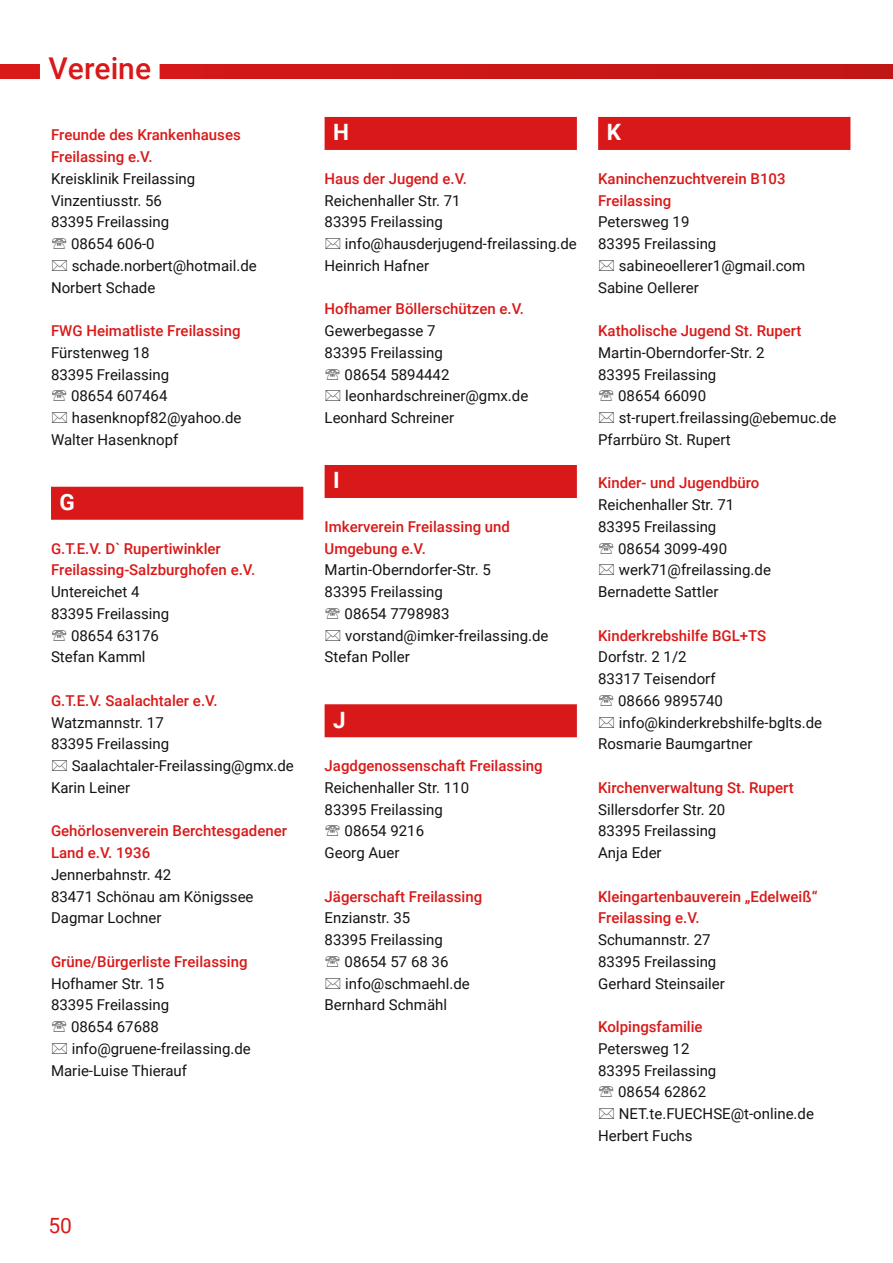
<style>
.page{position:relative;width:893px;height:1263px;background:#fff}
.page>*{position:absolute;margin:0;border:0;box-sizing:border-box;transform-origin:0 0}
.Kolumnentitel{font:500 30px "Roboto";color:#d91919}
.Verein-Buchstabe{font:700 22.5px "Roboto";color:#fff}
.t1{font:21px "Roboto";color:#d91919}
.Vereine{font:15px/21.8px "Roboto";color:#141314}
.Vereine-2{font:500 15px "Roboto";color:#d91919}
.s1{font-weight:500;color:#d91919}
</style>
<div class="page">
<div style="left:0;top:65px;width:893px;height:13px;background:#cb1817"></div>
<div style="left:40px;top:50px;width:120px;height:33px;background:#fff"></div>
<div style="left:51px;top:487px;width:252px;height:33px;background:#d91919"></div>
<div style="left:325px;top:117px;width:252px;height:33px;background:#d91919"></div>
<div style="left:325px;top:465px;width:252px;height:33px;background:#d91919"></div>
<div style="left:325px;top:704px;width:252px;height:33px;background:#d91919"></div>
<div style="left:598px;top:117px;width:252px;height:33px;background:#d91919"></div>
<p class="Kolumnentitel" style="left:48px;top:47px;width:104px">Vereine</p>
<p class="Vereine-2" style="left:51px;top:124px;width:191px">Freunde des Krankenhauses</p>
<p class="Vereine-2" style="left:51px;top:146px;width:101px">Freilassing e.V.</p>
<p class="Vereine" style="left:51px;top:167px;width:146px">Kreisklinik Freilassing</p>
<p class="Vereine" style="left:51px;top:189px;width:112px">Vinzentiusstr. 56</p>
<p class="Vereine" style="left:51px;top:211px;width:120px">83395 Freilassing</p>
<p class="Vereine" style="left:71px;top:232px;width:85px">08654 606-0</p>
<p class="Vereine" style="left:72px;top:254px;width:187px">schade.norbert@hotmail.de</p>
<p class="Vereine" style="left:51px;top:276px;width:106px">Norbert Schade</p>
<p class="Vereine-2" style="left:51px;top:320px;width:191px">FWG Heimatliste Freilassing</p>
<p class="Vereine" style="left:51px;top:341px;width:100px">Fürstenweg 18</p>
<p class="Vereine" style="left:51px;top:363px;width:120px">83395 Freilassing</p>
<p class="Vereine" style="left:71px;top:385px;width:98px">08654 607464</p>
<p class="Vereine" style="left:72px;top:406px;width:171px">hasenknopf82@yahoo.de</p>
<p class="Vereine" style="left:51px;top:428px;width:129px">Walter Hasenknopf</p>
<p class="Verein-Buchstabe" style="left:60px;top:486px;width:17px">G</p>
<p class="Vereine-2" style="left:51px;top:538px;width:171px">G.T.E.V. D` Rupertiwinkler</p>
<p class="Vereine-2" style="left:51px;top:559px;width:204px">Freilassing-Salzburghofen e.V.</p>
<p class="Vereine" style="left:51px;top:580px;width:90px">Untereichet 4</p>
<p class="Vereine" style="left:51px;top:602px;width:120px">83395 Freilassing</p>
<p class="Vereine" style="left:71px;top:624px;width:90px">08654 63176</p>
<p class="Vereine" style="left:51px;top:646px;width:96px">Stefan Kamml</p>
<p class="Vereine-2" style="left:51px;top:690px;width:166px">G.T.E.V. Saalachtaler e.V.</p>
<p class="Vereine" style="left:51px;top:711px;width:114px">Watzmannstr. 17</p>
<p class="Vereine" style="left:51px;top:733px;width:120px">83395 Freilassing</p>
<p class="Vereine" style="left:72px;top:754px;width:224px">Saalachtaler-Freilassing@gmx.de</p>
<p class="Vereine" style="left:51px;top:776px;width:81px">Karin Leiner</p>
<p class="Vereine" style="left:51px;top:820px;width:238px"><span class="s1">Gehörlosenverein Berchtesgadener<br>Land e.V. 1936<br></span>Jennerbahnstr. 42<br>83471 Schönau am Königssee<br>Dagmar Lochner</p>
<p class="Vereine-2" style="left:51px;top:951px;width:198px">Grüne/Bürgerliste Freilassing</p>
<p class="Vereine" style="left:51px;top:972px;width:115px">Hofhamer Str. 15</p>
<p class="Vereine" style="left:51px;top:994px;width:120px">83395 Freilassing</p>
<p class="Vereine" style="left:71px;top:1015px;width:90px">08654 67688</p>
<p class="Vereine" style="left:72px;top:1037px;width:181px">info@gruene-freilassing.de</p>
<p class="Vereine" style="left:51px;top:1059px;width:138px">Marie-Luise Thierauf</p>
<h3 class="t1" style="left:48px;top:1211px;width:25px">50</h3>
<p class="Verein-Buchstabe" style="left:333px;top:117px;width:17px">H</p>
<p class="Vereine-2" style="left:325px;top:168px;width:144px">Haus der Jugend e.V.</p>
<p class="Vereine" style="left:325px;top:189px;width:138px">Reichenhaller Str. 71</p>
<p class="Vereine" style="left:325px;top:211px;width:120px">83395 Freilassing</p>
<p class="Vereine" style="left:345px;top:232px;width:233px">info@hausderjugend-freilassing.de</p>
<p class="Vereine" style="left:325px;top:254px;width:106px">Heinrich Hafner</p>
<p class="Vereine-2" style="left:325px;top:298px;width:201px">Hofhamer Böllerschützen e.V.</p>
<p class="Vereine" style="left:325px;top:319px;width:112px">Gewerbegasse 7</p>
<p class="Vereine" style="left:325px;top:341px;width:120px">83395 Freilassing</p>
<p class="Vereine" style="left:345px;top:363px;width:106px">08654 5894442</p>
<p class="Vereine" style="left:345px;top:385px;width:185px">leonhardschreiner@gmx.de</p>
<p class="Vereine" style="left:325px;top:406px;width:131px">Leonhard Schreiner</p>
<p class="Verein-Buchstabe" style="left:333px;top:465px;width:8px">I</p>
<p class="Vereine-2" style="left:325px;top:516px;width:187px">Imkerverein Freilassing und</p>
<p class="Vereine-2" style="left:325px;top:538px;width:101px">Umgebung e.V.</p>
<p class="Vereine" style="left:325px;top:559px;width:168px">Martin-Oberndorfer-Str. 5</p>
<p class="Vereine" style="left:325px;top:580px;width:120px">83395 Freilassing</p>
<p class="Vereine" style="left:345px;top:602px;width:106px">08654 7798983</p>
<p class="Vereine" style="left:345px;top:624px;width:205px">vorstand@imker-freilassing.de</p>
<p class="Vereine" style="left:325px;top:646px;width:87px">Stefan Poller</p>
<p class="Verein-Buchstabe" style="left:333px;top:704px;width:14px">J</p>
<p class="Vereine-2" style="left:325px;top:755px;width:220px">Jagdgenossenschaft Freilassing</p>
<p class="Vereine" style="left:325px;top:776px;width:146px">Reichenhaller Str. 110</p>
<p class="Vereine" style="left:325px;top:798px;width:120px">83395 Freilassing</p>
<p class="Vereine" style="left:345px;top:820px;width:81px">08654 9216</p>
<p class="Vereine" style="left:325px;top:841px;width:76px">Georg Auer</p>
<p class="Vereine-2" style="left:325px;top:886px;width:159px">Jägerschaft Freilassing</p>
<p class="Vereine" style="left:325px;top:907px;width:87px">Enzianstr. 35</p>
<p class="Vereine" style="left:325px;top:928px;width:120px">83395 Freilassing</p>
<p class="Vereine" style="left:345px;top:950px;width:105px">08654 57 68 36</p>
<p class="Vereine" style="left:345px;top:972px;width:126px">info@schmaehl.de</p>
<p class="Vereine" style="left:325px;top:994px;width:124px">Bernhard Schmähl</p>
<p class="Verein-Buchstabe" style="left:607px;top:117px;width:16px">K</p>
<p class="Vereine-2" style="left:598px;top:168px;width:189px">Kaninchenzuchtverein B103</p>
<p class="Vereine-2" style="left:598px;top:190px;width:75px">Freilassing</p>
<p class="Vereine" style="left:598px;top:211px;width:93px">Petersweg 19</p>
<p class="Vereine" style="left:598px;top:232px;width:120px">83395 Freilassing</p>
<p class="Vereine" style="left:619px;top:254px;width:188px">sabineoellerer1@gmail.com</p>
<p class="Vereine" style="left:598px;top:276px;width:102px">Sabine Oellerer</p>
<p class="Vereine-2" style="left:598px;top:320px;width:205px">Katholische Jugend St. Rupert</p>
<p class="Vereine" style="left:598px;top:341px;width:168px">Martin-Oberndorfer-Str. 2</p>
<p class="Vereine" style="left:598px;top:363px;width:120px">83395 Freilassing</p>
<p class="Vereine" style="left:618px;top:385px;width:90px">08654 66090</p>
<p class="Vereine" style="left:619px;top:406px;width:219px">st-rupert.freilassing@ebemuc.de</p>
<p class="Vereine" style="left:598px;top:428px;width:134px">Pfarrbüro St. Rupert</p>
<p class="Vereine-2" style="left:598px;top:472px;width:163px">Kinder- und Jugendbüro</p>
<p class="Vereine" style="left:598px;top:493px;width:138px">Reichenhaller Str. 71</p>
<p class="Vereine" style="left:598px;top:515px;width:120px">83395 Freilassing</p>
<p class="Vereine" style="left:618px;top:537px;width:111px">08654 3099-490</p>
<p class="Vereine" style="left:619px;top:559px;width:154px">werk71@freilassing.de</p>
<p class="Vereine" style="left:598px;top:580px;width:122px">Bernadette Sattler</p>
<p class="Vereine-2" style="left:598px;top:625px;width:170px">Kinderkrebshilfe BGL+TS</p>
<p class="Vereine" style="left:598px;top:646px;width:90px">Dorfstr. 2 1/2</p>
<p class="Vereine" style="left:598px;top:667px;width:119px">83317 Teisendorf</p>
<p class="Vereine" style="left:618px;top:689px;width:106px">08666 9895740</p>
<p class="Vereine" style="left:619px;top:711px;width:205px">info@kinderkrebshilfe-bglts.de</p>
<p class="Vereine" style="left:598px;top:733px;width:156px">Rosmarie Baumgartner</p>
<p class="Vereine" style="left:598px;top:776px;width:197px"><span class="s1">Kirchenverwaltung St. Rupert<br></span>Sillersdorfer Str. 20<br>83395 Freilassing<br>Anja Eder</p>
<p class="Vereine" style="left:598px;top:885px;width:221px"><span class="s1">Kleingartenbauverein „Edelweiß“<br>Freilassing e.V.<br></span>Schumannstr. 27<br>83395 Freilassing<br>Gerhard Steinsailer</p>
<p class="Vereine-2" style="left:598px;top:1016px;width:106px">Kolpingsfamilie</p>
<p class="Vereine" style="left:598px;top:1037px;width:93px">Petersweg 12</p>
<p class="Vereine" style="left:598px;top:1059px;width:120px">83395 Freilassing</p>
<p class="Vereine" style="left:618px;top:1081px;width:90px">08654 62862</p>
<p class="Vereine" style="left:619px;top:1102px;width:197px">NET.te.FUECHSE@t-online.de</p>
<p class="Vereine" style="left:598px;top:1124px;width:96px">Herbert Fuchs</p>
</div>
